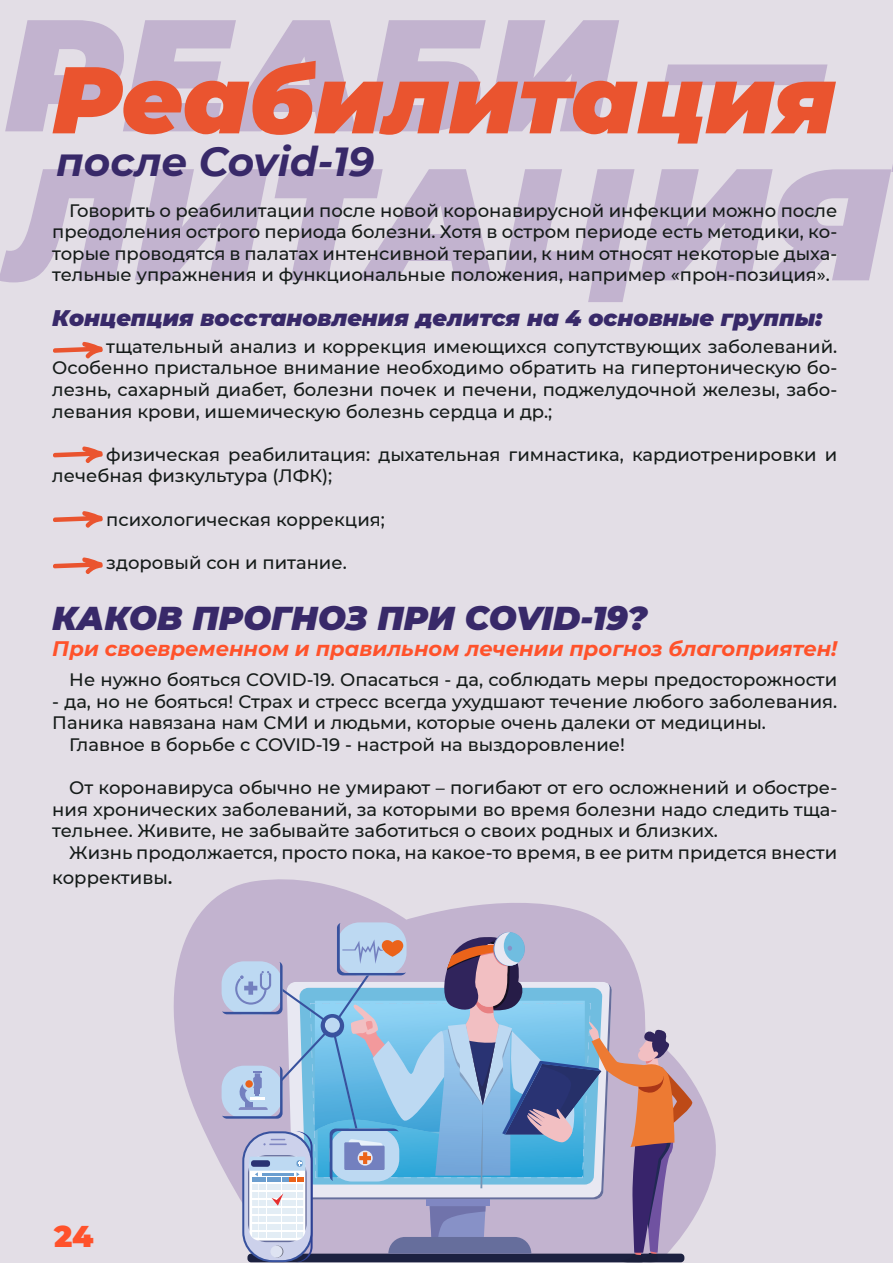
<style>
.page{position:relative;width:893px;height:1263px;background:#e3dee6}
.page>*{position:absolute;margin:0;border:0;box-sizing:border-box;transform-origin:0 0}
.t1{font:italic 900 94.5px "Montserrat";color:#ea542f}
.t2{font:italic 700 40.5px "Montserrat";color:#382969}
.t3{font:italic 900 33px "Montserrat";color:#382969}
.t4{font:900 30px "Montserrat";color:#ff522b}
.t5{font:italic 900 22.5px "Montserrat";color:#382969}
.t6{font:italic 700 21px "Montserrat";color:#ff522b}
.t7{font:500 18px/21.6px "Montserrat";color:#151b19;text-align:justify}
.s1{font-size:21px}
</style>
<div class="page">
<svg style="left:5px;top:20px;width:351px;height:111px"></svg>
<svg style="left:367px;top:20px;width:252px;height:111px"></svg>
<svg style="left:664px;top:64px;width:163px;height:21px;background:#c3b4d0"></svg>
<svg style="left:0;top:169px;width:268px;height:113px"></svg>
<svg style="left:275px;top:169px;width:217px;height:111px"></svg>
<svg style="left:503px;top:165px;width:390px;height:137px"></svg>
<svg style="left:173px;top:879px;width:543px;height:338px"></svg>
<svg style="left:222px;top:923px;width:472px;height:340px;background:#a1aeca"></svg>
<svg style="left:53px;top:341px;width:50px;height:18px"></svg>
<svg style="left:53px;top:446px;width:50px;height:17px"></svg>
<svg style="left:53px;top:511px;width:50px;height:17px"></svg>
<svg style="left:53px;top:557px;width:50px;height:17px"></svg>
<h1 class="t1" style="left:52px;top:29px;width:785px">Реабилитация</h1>
<h2 class="t2" style="left:56px;top:132px;width:320px">после Covid-19</h2>
<p class="t7" style="left:52px;top:199px;width:786px;text-indent:17px">Говорить о реабилитации после новой коронавирусной инфекции можно после преодоления острого периода болезни. Хотя в остром периоде есть методики, ко&shy;торые проводятся в палатах интенсивной терапии, к ним относят некоторые дыха&shy;тельные упражнения и функциональные положения, например «прон-позиция».</p>
<p class="t5" style="left:52px;top:301px;width:771px">Концепция восстановления делится на 4 основные группы:</p>
<p class="t7" style="left:52px;top:335px;width:786px;text-indent:54px">тщательный анализ и коррекция имеющихся сопутствующих заболеваний.<br>Особенно пристальное внимание необходимо обратить на гипертоническую бо&shy;лезнь, сахарный диабет, болезни почек и печени, поджелудочной железы, забо&shy;левания крови, ишемическую болезнь сердца и др.;</p>
<p class="t7" style="left:52px;top:443px;width:786px;text-indent:54px">физическая реабилитация: дыхательная гимнастика, кардиотренировки и лечебная физкультура (ЛФК);</p>
<p class="t7" style="left:106px;top:508px;width:280px">психологическая коррекция;</p>
<p class="t7" style="left:106px;top:551px;width:242px">здоровый сон и питание.</p>
<h3 class="t3" style="left:52px;top:594px;width:597px">КАКОВ ПРОГНОЗ ПРИ COVID-19?</h3>
<p class="t6" style="left:52px;top:633px;width:786px">При своевременном и правильном лечении прогноз благоприятен!</p>
<p class="t7" style="left:69px;top:668px;width:769px">Не нужно бояться COVID-19. Опасаться - да, соблюдать меры предосторожности</p>
<p class="t7" style="left:52px;top:690px;width:786px">- да, но не бояться! Страх и стресс всегда ухудшают течение любого заболевания.</p>
<p class="t7" style="left:52px;top:711px;width:715px">Паника навязана нам СМИ и людьми, которые очень далеки от медицины.</p>
<p class="t7" style="left:69px;top:733px;width:557px">Главное в борьбе с COVID-19 - настрой на выздоровление!</p>
<p class="t7" style="left:52px;top:776px;width:786px;text-indent:17px">От коронавируса обычно не умирают – погибают от его осложнений и обостре&shy;ния хронических заболеваний, за которыми во время болезни надо следить тща&shy;тельнее. Живите, не забывайте заботиться о своих родных и близких.</p>
<p class="t7" style="left:52px;top:839px;width:786px;line-height:25.2px;text-indent:17px">Жизнь продолжается, просто пока, на какое-то время, в ее ритм придется внести коррективы<span class="s1">.</span></p>
<h3 class="t4" style="left:54px;top:1213px;width:41px">24</h3>
</div>
